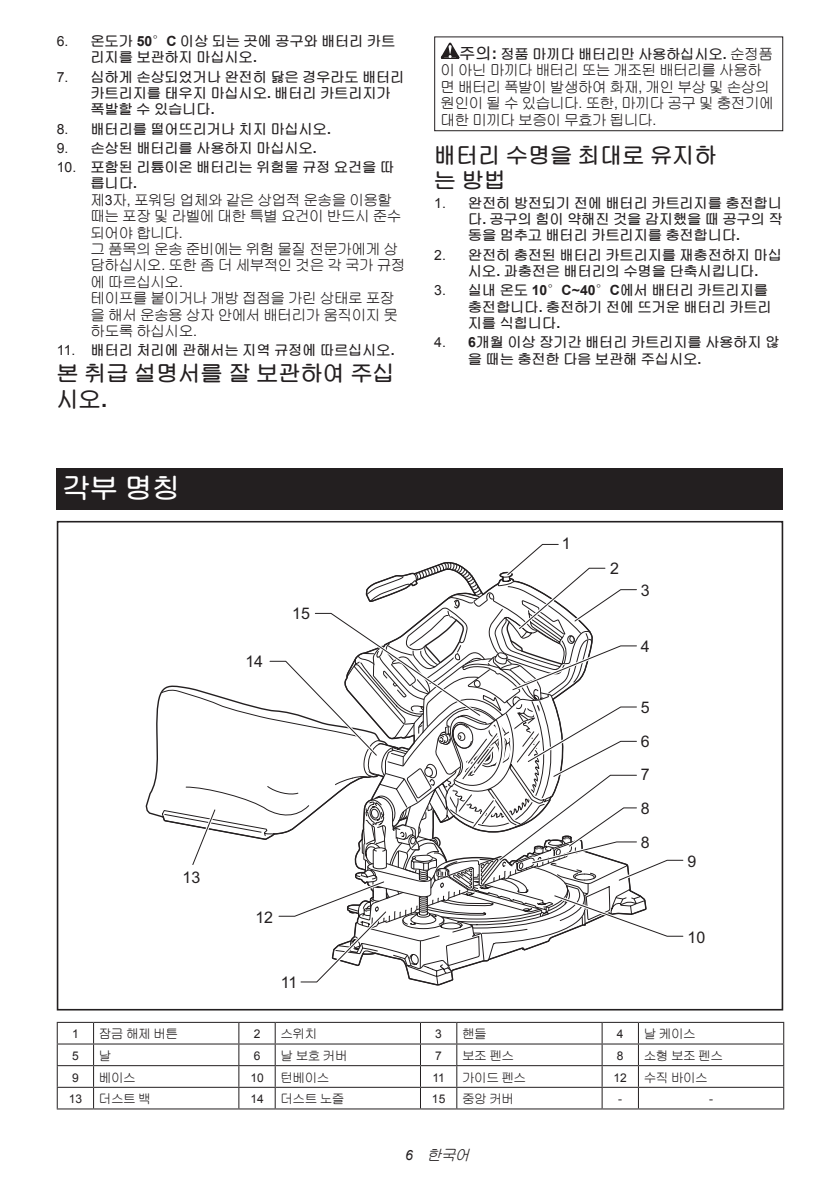
<style>
.page{position:relative;width:840px;height:1191px;background:#fff}
.page>*{position:absolute;margin:0;border:0;box-sizing:border-box;transform-origin:0 0}
.t1{font:700 28px "KRHYR Gothic";color:#fff}
.t2{font:700 22px/25.8px "KRHYR Gothic";letter-spacing:.005em;color:#231f20}
.t3{font:16px/33.6px "Arial";color:#231f20}
.t4{font:700 14px/16.4px "KRHYR Gothic";letter-spacing:.005em;color:#231f20}
.t5{font:500 14px/16.4px "KRHYR Gothic";letter-spacing:.005em;color:#231f20}
.t6{font:italic 500 14px "KRHYR Gothic";color:#231f20}
.t7{font:500 12px "KRHYR Gothic";letter-spacing:.005em;color:#231f20}
.t8{font:12px "Arial";letter-spacing:.005em;color:#231f20}
.s1{font-family:"Arial";font-weight:400}
.s2{font-family:"Arial"}
.s3{font-weight:700}
.s4{font-family:"Arial";font-weight:700}
.s5{font-weight:700;font-size:16px}
.s6{font-family:"Arial";font-weight:700;font-size:16px}
</style>
<div class="page">
<svg style="left:440px;top:43px;width:19px;height:16px"></svg>
<div style="left:434px;top:36px;width:348px;height:95px;border:1px solid #231f20"></div>
<div style="left:57px;top:468px;width:725px;height:41px;background:#231f20"></div>
<div style="left:57px;top:521px;width:725px;height:489px;border:2px solid #231f20"></div>
<svg style="left:145px;top:543px;width:539px;height:443px"></svg>
<hr style="left:57px;top:1021px;width:36px;height:1px;background:#231f20">
<hr style="left:93px;top:1021px;width:146px;height:1px;background:#231f20">
<hr style="left:239px;top:1021px;width:36px;height:1px;background:#231f20">
<hr style="left:275px;top:1021px;width:145px;height:1px;background:#231f20">
<hr style="left:420px;top:1021px;width:36px;height:1px;background:#231f20">
<hr style="left:456px;top:1021px;width:145px;height:1px;background:#231f20">
<hr style="left:601px;top:1021px;width:37px;height:1px;background:#231f20">
<hr style="left:638px;top:1021px;width:145px;height:1px;background:#231f20">
<hr style="left:57px;top:1043px;width:36px;height:1px;background:#231f20">
<hr style="left:93px;top:1043px;width:146px;height:1px;background:#231f20">
<hr style="left:239px;top:1043px;width:36px;height:1px;background:#231f20">
<hr style="left:275px;top:1043px;width:145px;height:1px;background:#231f20">
<hr style="left:420px;top:1043px;width:36px;height:1px;background:#231f20">
<hr style="left:456px;top:1043px;width:145px;height:1px;background:#231f20">
<hr style="left:601px;top:1043px;width:37px;height:1px;background:#231f20">
<hr style="left:638px;top:1043px;width:145px;height:1px;background:#231f20">
<hr style="left:57px;top:1065px;width:36px;height:1px;background:#231f20">
<hr style="left:93px;top:1065px;width:146px;height:1px;background:#231f20">
<hr style="left:239px;top:1065px;width:36px;height:1px;background:#231f20">
<hr style="left:275px;top:1065px;width:145px;height:1px;background:#231f20">
<hr style="left:420px;top:1065px;width:36px;height:1px;background:#231f20">
<hr style="left:456px;top:1065px;width:145px;height:1px;background:#231f20">
<hr style="left:601px;top:1065px;width:37px;height:1px;background:#231f20">
<hr style="left:638px;top:1065px;width:145px;height:1px;background:#231f20">
<hr style="left:57px;top:1086px;width:36px;height:1px;background:#231f20">
<svg style="left:57px;top:1022px;width:1px;height:86px"></svg>
<hr style="left:93px;top:1086px;width:146px;height:1px;background:#231f20">
<svg style="left:93px;top:1022px;width:1px;height:86px"></svg>
<hr style="left:239px;top:1086px;width:36px;height:1px;background:#231f20">
<svg style="left:238px;top:1022px;width:1px;height:86px"></svg>
<hr style="left:275px;top:1086px;width:145px;height:1px;background:#231f20">
<svg style="left:274px;top:1022px;width:1px;height:86px"></svg>
<hr style="left:420px;top:1086px;width:36px;height:1px;background:#231f20">
<svg style="left:420px;top:1022px;width:1px;height:86px"></svg>
<hr style="left:456px;top:1086px;width:145px;height:1px;background:#231f20">
<svg style="left:456px;top:1022px;width:1px;height:86px"></svg>
<hr style="left:601px;top:1086px;width:37px;height:1px;background:#231f20">
<svg style="left:601px;top:1022px;width:1px;height:86px"></svg>
<hr style="left:638px;top:1086px;width:145px;height:1px;background:#231f20">
<svg style="left:637px;top:1022px;width:1px;height:86px"></svg>
<hr style="left:57px;top:1108px;width:36px;height:1px;background:#231f20">
<hr style="left:93px;top:1108px;width:146px;height:1px;background:#231f20">
<hr style="left:239px;top:1108px;width:36px;height:1px;background:#231f20">
<hr style="left:275px;top:1108px;width:145px;height:1px;background:#231f20">
<hr style="left:420px;top:1108px;width:36px;height:1px;background:#231f20">
<hr style="left:456px;top:1108px;width:145px;height:1px;background:#231f20">
<hr style="left:601px;top:1108px;width:37px;height:1px;background:#231f20">
<hr style="left:638px;top:1108px;width:145px;height:1px;background:#231f20">
<p class="t4" style="left:91px;top:33px;width:306px;text-indent:-34px"><span class="s1">6.</span> 온도가 <span class="s2">50</span>°<span class="s2">C</span> 이상 되는 곳에 공구와 배터리 카트 리지를 보관하지 마십시오<span class="s2">.</span></p>
<p class="t4" style="left:91px;top:68px;width:315px;text-indent:-34px"><span class="s1">7.</span> 심하게 손상되었거나 완전히 닳은 경우라도 배터리 카트리지를 태우지 마십시오<span class="s2">.</span> 배터리 카트리지가 폭발할 수 있습니다<span class="s2">.</span></p>
<p class="t4" style="left:57px;top:120px;width:275px"><span class="s1">8.</span> 배터리를 떨어뜨리거나 치지 마십시오<span class="s2">.</span></p>
<p class="t4" style="left:57px;top:140px;width:261px"><span class="s1">9.</span> 손상된 배터리를 사용하지 마십시오<span class="s2">.</span></p>
<p class="t5" style="left:91px;top:159px;width:316px;text-indent:-34px"><span class="s1">10.</span> <span class="s3">포함된 리튬이온 배터리는 위험물 규정 요건을 따 릅니다</span><span class="s4">.<br></span>제<span class="s1">3</span>자<span class="s1">,</span> 포워딩 업체와 같은 상업적 운송을 이용할 때는 포장 및 라벨에 대한 특별 요건이 반드시 준수 되어야 합니다<span class="s1">.<br></span>그 품목의 운송 준비에는 위험 물질 전문가에게 상 담하십시오<span class="s1">.</span> 또한 좀 더 세부적인 것은 각 국가 규정 에 따르십시오<span class="s1">.<br></span>테이프를 붙이거나 개방 접점을 가린 상태로 포장 을 해서 운송용 상자 안에서 배터리가 움직이지 못 하도록 하십시오<span class="s1">.</span></p>
<p class="t4" style="left:57px;top:342px;width:339px"><span class="s1">11.</span> 배터리 처리에 관해서는 지역 규정에 따르십시오<span class="s2">.</span></p>
<h2 class="t2" style="left:57px;top:360px;width:339px">본 취급 설명서를 잘 보관하여 주십 시오<span class="s2">.</span></h2>
<h1 class="t1" style="left:62px;top:474px;width:120px">각부 명칭</h1>
<p class="t3" style="left:245px;top:645px;width:19px">14</p>
<p class="t3" style="left:292px;top:597px;width:19px">15</p>
<p class="t3" style="left:182px;top:860px;width:19px">13</p>
<p class="t3" style="left:255px;top:900px;width:19px">12</p>
<p class="t3" style="left:280px;top:965px;width:18px">11</p>
<p class="t5" style="left:440px;top:46px;width:334px;text-indent:19px"><span class="s5">주의</span><span class="s6">:</span> <span class="s3">정품 마끼다 배터리만 사용하십시오</span><span class="s4">.</span> 순정품 이 아닌 마끼다 배터리 또는 개조된 배터리를 사용하 면 배터리 폭발이 발생하여 화재<span class="s1">,</span> 개인 부상 및 손상의 원인이 될 수 있습니다<span class="s1">.</span> 또한<span class="s1">,</span> 마끼다 공구 및 충전기에 대한 미끼다 보증이 무효가 됩니다<span class="s1">.</span></p>
<h2 class="t2" style="left:434px;top:142px;width:284px">배터리 수명을 최대로 유지하 는 방법</h2>
<p class="t4" style="left:468px;top:194px;width:316px;text-align:justify;text-indent:-34px"><span class="s1">1.</span> 완전히 방전되기 전에 배터리 카트리지를 충전합니 다<span class="s2">.</span> 공구의 힘이 약해진 것을 감지했을 때 공구의 작 동을 멈추고 배터리 카트리지를 충전합니다<span class="s2">.</span></p>
<p class="t4" style="left:468px;top:246px;width:315px;text-indent:-34px"><span class="s1">2.</span> 완전히 충전된 배터리 카트리지를 재충전하지 마십 시오<span class="s2">.</span> 과충전은 배터리의 수명을 단축시킵니다<span class="s2">.</span></p>
<p class="t4" style="left:468px;top:282px;width:305px;text-indent:-34px"><span class="s1">3.</span> 실내 온도 <span class="s2">10</span>°<span class="s2">C~40</span>°<span class="s2">C</span>에서 배터리 카트리지를 충전합니다<span class="s2">.</span> 충전하기 전에 뜨거운 배터리 카트리 지를 식힙니다<span class="s2">.</span></p>
<p class="t4" style="left:468px;top:334px;width:312px;text-indent:-34px"><span class="s1">4.</span> <span class="s2">6</span>개월 이상 장기간 배터리 카트리지를 사용하지 않 을 때는 충전한 다음 보관해 주십시오<span class="s2">.</span></p>
<p class="t3" style="left:561px;top:527px;width:10px">1</p>
<p class="t3" style="left:610px;top:552px;width:10px">2</p>
<p class="t3" style="left:640px;top:573px;width:10px">3</p>
<p class="t3" style="left:640px;top:629px;width:10px">4</p>
<p class="t3" style="left:640px;top:690px;width:10px">5<br>6</p>
<p class="t3" style="left:640px;top:758px;width:10px;text-align:justify">7<br>8<br>8</p>
<p class="t3" style="left:687px;top:844px;width:10px">9</p>
<p class="t3" style="left:687px;top:920px;width:19px">10</p>
<p class="t8" style="left:72px;top:1026px;width:8px">1</p>
<p class="t7" style="left:99px;top:1028px;width:80px">잠금 해제 버튼</p>
<p class="t8" style="left:253px;top:1026px;width:8px">2</p>
<p class="t7" style="left:281px;top:1028px;width:38px">스위치</p>
<p class="t8" style="left:435px;top:1026px;width:8px">3</p>
<p class="t7" style="left:462px;top:1028px;width:26px">핸들</p>
<p class="t8" style="left:616px;top:1026px;width:8px">4</p>
<p class="t7" style="left:643px;top:1028px;width:53px">날 케이스</p>
<p class="t8" style="left:72px;top:1048px;width:8px">5</p>
<p class="t7" style="left:99px;top:1049px;width:13px">날</p>
<p class="t8" style="left:253px;top:1048px;width:8px">6</p>
<p class="t7" style="left:281px;top:1049px;width:68px">날 보호 커버</p>
<p class="t8" style="left:435px;top:1048px;width:8px">7</p>
<p class="t7" style="left:462px;top:1049px;width:53px">보조 펜스</p>
<p class="t8" style="left:616px;top:1048px;width:8px">8</p>
<p class="t7" style="left:643px;top:1049px;width:80px">소형 보조 펜스</p>
<p class="t8" style="left:72px;top:1069px;width:8px">9</p>
<p class="t7" style="left:99px;top:1071px;width:38px">베이스</p>
<p class="t8" style="left:250px;top:1069px;width:15px">10</p>
<p class="t7" style="left:281px;top:1071px;width:50px">턴베이스</p>
<p class="t8" style="left:432px;top:1069px;width:14px">11</p>
<p class="t7" style="left:462px;top:1071px;width:65px">가이드 펜스</p>
<p class="t8" style="left:613px;top:1069px;width:15px">12</p>
<p class="t7" style="left:643px;top:1071px;width:65px">수직 바이스</p>
<p class="t8" style="left:69px;top:1091px;width:15px">13</p>
<p class="t7" style="left:99px;top:1093px;width:53px">더스트 백</p>
<p class="t8" style="left:250px;top:1091px;width:15px">14</p>
<p class="t7" style="left:281px;top:1093px;width:65px">더스트 노즐</p>
<p class="t8" style="left:431px;top:1091px;width:15px">15</p>
<p class="t7" style="left:462px;top:1093px;width:53px">중앙 커버</p>
<p class="t8" style="left:618px;top:1091px;width:5px">-</p>
<p class="t8" style="left:708px;top:1091px;width:5px">-</p>
<p class="t6" style="left:405px;top:1148px;width:69px"><span class="s1">6</span> 한국어</p>
</div>
